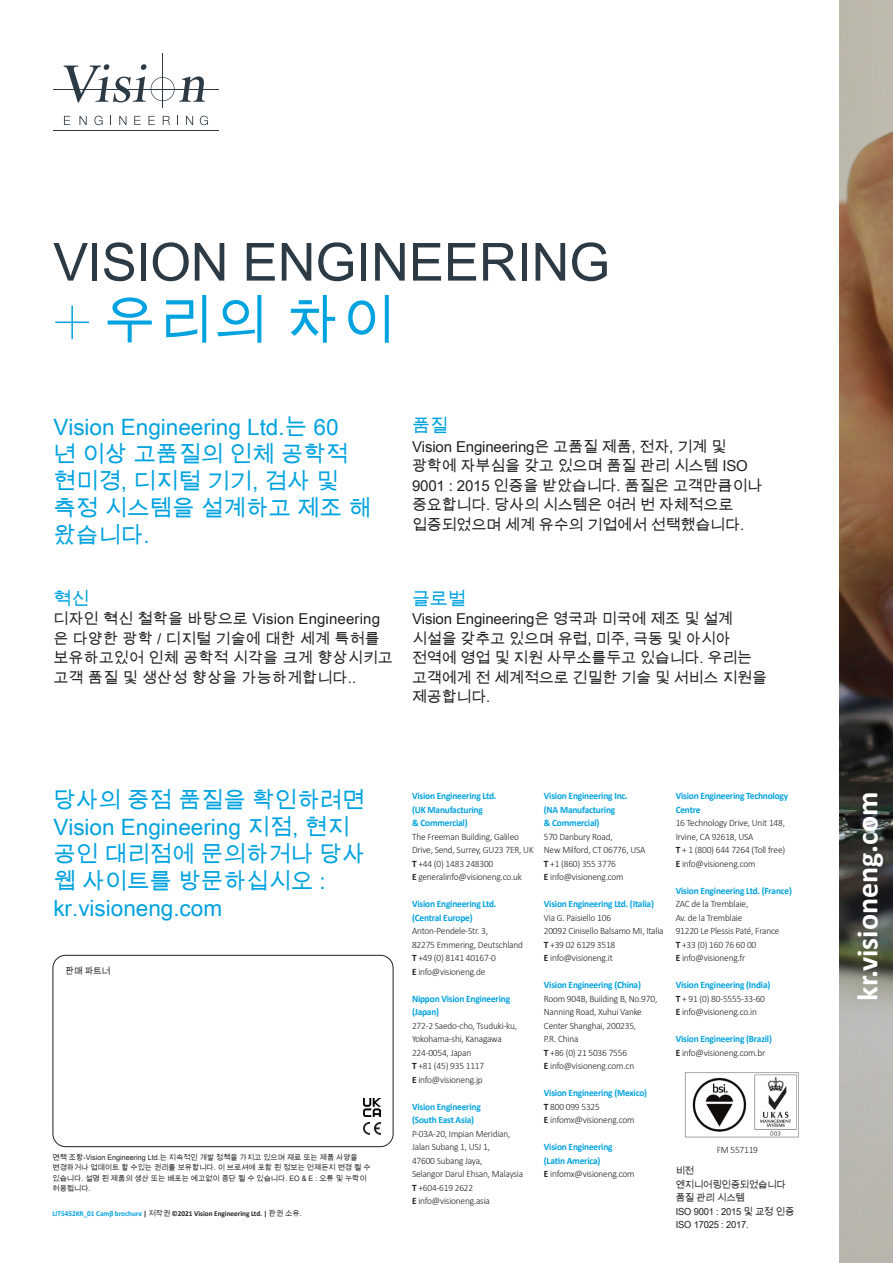
<style>
.page{position:relative;width:893px;height:1263px;background:#fff}
.page>*{position:absolute;margin:0;border:0;box-sizing:border-box;transform-origin:0 0}
.t1{font:52.5px "Arial Unicode MS";color:#2b3a45}
.t2{font:52.5px "Arial Unicode MS";color:#00a2df}
.t3{font:700 30px "Calibri";color:#fff}
.t4{font:22.5px/27px "Arial Unicode MS";color:#00a2df}
.t5{font:18px "Arial Unicode MS";letter-spacing:-.01em;color:#00a2df}
.t6{font:15px/19.5px "Arial Unicode MS";letter-spacing:-.01em;color:#231f20}
.t7{font:15px/19.5px "Arial Unicode MS";letter-spacing:.01em;color:#231f20}
.t8{font:300 9.75px/13.5px "Calibri";letter-spacing:-.02em;color:#231f20;scale:.96 1}
.t9{font:700 9.75px/13.5px "Calibri";letter-spacing:-.02em;color:#00a2df;scale:.96 1}
.t10{font:9.75px/13.5px "Arial Unicode MS";letter-spacing:-.02em;color:#231f20;scale:.96 1}
.t11{font:9px "Arial Unicode MS";color:#231f20;scale:.96 1}
.t12{font:7.5px/10.5px "Arial Unicode MS";color:#231f20;scale:.96 1}
.t13{font:700 7.5px "Calibri";color:#231f20;scale:.96 1}
.s1{color:#00a2df}
.s2{font-family:"Arial Unicode MS";font-weight:400}
.s3{font-weight:700}
.s4{font-weight:700;color:#00a2df}
.s5{color:#231f20}
.s6{font-weight:300;color:#231f20}
</style>
<div class="page">
<img style="left:840px;top:0;width:53px;height:1263px">
<svg style="left:64px;top:116px;width:6px;height:9px"></svg>
<svg style="left:79px;top:116px;width:8px;height:9px"></svg>
<svg style="left:94px;top:116px;width:9px;height:9px"></svg>
<svg style="left:119px;top:116px;width:7px;height:9px"></svg>
<svg style="left:134px;top:116px;width:7px;height:9px"></svg>
<svg style="left:148px;top:116px;width:7px;height:9px"></svg>
<svg style="left:163px;top:116px;width:7px;height:9px"></svg>
<svg style="left:186px;top:116px;width:7px;height:9px"></svg>
<svg style="left:200px;top:116px;width:8px;height:9px"></svg>
<hr style="left:53px;top:130px;width:166px;height:1px;background:#2b3a45">
<hr style="left:53px;top:89px;width:166px;height:1px;background:#2b3a45">
<svg style="left:64px;top:64px;width:141px;height:39px"></svg>
<hr style="left:162px;top:53px;width:1px;height:54px;background:#2b3a45">
<div style="left:53px;top:955px;width:340px;height:192px;border:1px solid #231f20;border-radius:13px"></div>
<svg style="left:363px;top:1122px;width:18px;height:13px"></svg>
<hr style="left:71px;top:305px;width:2px;height:34px;background:#00a2df">
<hr style="left:55px;top:322px;width:34px;height:1px;background:#00a2df">
<img style="left:363px;top:1098px;width:18px;height:18px">
<img style="left:684px;top:1072px;width:115px;height:66px">
<h1 class="t1" style="left:53px;top:224px;width:558px">VISION ENGINEERING</h1>
<h1 class="t2" style="left:103px;top:282px;width:292px">우리의 차이</h1>
<h3 class="t4" style="left:53px;top:413px;width:319px">Vision Engineering Ltd.는 60<br>년 이상 고품질의 인체 공학적 현미경, 디지털 기기, 검사 및 측정 시스템을 설계하고 제조 해 왔습니다.</h3>
<h3 class="t5" style="left:53px;top:585px;width:37px">혁신</h3>
<h3 class="t7" style="left:53px;top:609px;width:341px">디자인 혁신 철학을 바탕으로 Vision Engineering 은 다양한 광학 / 디지털 기술에 대한 세계 특허를 보유하고있어 인체 공학적 시각을 크게 향상시키고 고객 품질 및 생산성 향상을 가능하게합니다..</h3>
<h3 class="t5" style="left:412px;top:413px;width:37px">품질</h3>
<h3 class="t6" style="left:412px;top:436px;width:352px">Vision Engineering은 고품질 제품, 전자, 기계 및 광학에 자부심을 갖고 있으며 품질 관리 시스템 ISO<br>9001 : 2015 인증을 받았습니다. 품질은 고객만큼이나 중요합니다. 당사의 시스템은 여러 번 자체적으로 입증되었으며 세계 유수의 기업에서 선택했습니다.</h3>
<h3 class="t5" style="left:412px;top:585px;width:55px">글로벌</h3>
<h3 class="t6" style="left:412px;top:609px;width:356px">Vision Engineering은 영국과 미국에 제조 및 설계 시설을 갖추고 있으며 유럽, 미주, 극동 및 아시아 전역에 영업 및 지원 사무소를두고 있습니다. 우리는 고객에게 전 세계적으로 긴밀한 기술 및 서비스 지원을 제공합니다.</h3>
<h3 class="t4" style="left:53px;top:786px;width:313px">당사의 중점 품질을 확인하려면<br>Vision Engineering 지점, 현지 공인 대리점에 문의하거나 당사 웹 사이트를 방문하십시오 : kr.visioneng.com</h3>
<p class="t11" style="left:66px;top:964px;width:48px">판매 파트너</p>
<p class="t12" style="left:53px;top:1151px;width:333px">면책 조항-Vision Engineering Ltd.는 지속적인 개발 정책을 가지고 있으며 재료 또는 제품 사양을 변경하거나 업데이트 할 수있는 권리를 보유합니다. 이 브로셔에 포함 된 정보는 언제든지 변경 될 수 있습니다. 설명 된 제품의 생산 또는 배포는 예고없이 중단 될 수 있습니다. EO &amp; E : 오류 및 누락이 허용됩니다.</p>
<p class="t13" style="left:53px;top:1208px;width:261px"><span class="s1">LIT5452KR_01 Camβ brochure</span> | <span class="s2">저작권</span> ©2021 Vision Engineering Ltd. | <span class="s2">판권 소유.</span></p>
<p class="t9" style="left:412px;top:789px;width:89px">Vision Engineering Ltd. (UK Manufacturing<br>&amp; Commercial)</p>
<p class="t8" style="left:412px;top:830px;width:128px">The Freeman Building, Galileo<br>Drive, Send, Surrey, GU23 7ER, UK<br><span class="s3">T</span> +44 (0) 1483 248300<br><span class="s3">E</span> generalinfo@visioneng.co.uk</p>
<p class="t9" style="left:412px;top:897px;width:89px">Vision Engineering Ltd. (Central Europe)</p>
<p class="t8" style="left:412px;top:924px;width:117px">Anton-Pendele-Str. 3,<br>82275 Emmering, Deutschland<br><span class="s3">T</span> +49 (0) 8141 40167-0<br><span class="s3">E</span> info@visioneng.de</p>
<p class="t9" style="left:412px;top:992px;width:104px">Nippon Vision Engineering (Japan)</p>
<p class="t8" style="left:412px;top:1019px;width:111px">272-2 Saedo-cho, Tsuduki-ku,<br>Yokohama-shi, Kanagawa<br>224-0054, Japan<br><span class="s3">T</span> +81 (45) 935 1117<br><span class="s3">E</span> info@visioneng.jp</p>
<p class="t9" style="left:412px;top:1100px;width:73px">Vision Engineering (South East Asia)</p>
<p class="t8" style="left:412px;top:1127px;width:117px">P-03A-20, Impian Meridian,<br>Jalan Subang 1, USJ 1,<br>47600 Subang Jaya,<br>Selangor Darul Ehsan, Malaysia<br><span class="s3">T</span> +604-619 2622<br><span class="s3">E</span> info@visioneng.asia</p>
<p class="t9" style="left:544px;top:789px;width:89px">Vision Engineering Inc. (NA Manufacturing<br>&amp; Commercial)</p>
<p class="t8" style="left:544px;top:830px;width:107px">570 Danbury Road,<br>New Milford, CT 06776, USA<br><span class="s3">T</span> +1 (860) 355 3776<br><span class="s3">E</span> info@visioneng.com</p>
<p class="t9" style="left:544px;top:897px;width:116px">Vision Engineering Ltd. (Italia)</p>
<p class="t8" style="left:544px;top:911px;width:126px">Via G. Paisiello 106<br>20092 Cinisello Balsamo MI, Italia<br><span class="s3">T</span> +39 02 6129 3518<br><span class="s3">E</span> info@visioneng.it</p>
<p class="t9" style="left:544px;top:978px;width:103px">Vision Engineering (China)</p>
<p class="t8" style="left:544px;top:992px;width:120px">Room 904B, Building B, No.970,<br>Nanning Road, Xuhui Vanke<br>Center Shanghai, 200235,<br>P.R. China<br><span class="s3">T</span> +86 (0) 21 5036 7556<br><span class="s3">E</span> info@visioneng.com.cn</p>
<p class="t8" style="left:544px;top:1086px;width:109px"><span class="s4">Vision Engineering (Mexico)<br></span><span class="s3">T</span> 800 099 5325<br><span class="s3">E</span> infomx@visioneng.com</p>
<p class="t9" style="left:544px;top:1140px;width:96px">Vision Engineering (Latin America)<br><span class="s5">E</span> <span class="s6">infomx@visioneng.com</span></p>
<p class="t9" style="left:676px;top:789px;width:119px">Vision Engineering Technology<br>Centre</p>
<p class="t8" style="left:676px;top:816px;width:116px">16 Technology Drive, Unit 148,<br>Irvine, CA 92618, USA<br><span class="s3">T</span> + 1 (800) 644 7264 (Toll free)<br><span class="s3">E</span> info@visioneng.com</p>
<p class="t9" style="left:676px;top:884px;width:123px">Vision Engineering Ltd. (France)</p>
<p class="t8" style="left:676px;top:897px;width:110px">ZAC de la Tremblaie,<br>Av. de la Tremblaie<br>91220 Le Plessis Paté, France<br><span class="s3">T</span> +33 (0) 160 76 60 00<br><span class="s3">E</span> info@visioneng.fr</p>
<p class="t8" style="left:676px;top:978px;width:100px"><span class="s4">Vision Engineering (India)<br></span><span class="s3">T</span> + 91 (0) 80-5555-33-60<br><span class="s3">E</span> info@visioneng.co.in</p>
<p class="t9" style="left:676px;top:1032px;width:102px">Vision Engineering (Brazil)<br><span class="s5">E</span> <span class="s6">info@visioneng.com.br</span></p>
<p class="t8" style="left:717px;top:1143px;width:45px">FM 557119</p>
<p class="t10" style="left:676px;top:1164px;width:125px">비전 엔지니어링인증되었습니다 품질 관리 시스템<br>ISO 9001 : 2015 및 교정 인증<br>ISO 17025 : 2017.</p>
<h2 class="t3" style="left:846px;top:1001px;width:210px;rotate:-90deg">kr.visioneng.com</h2>
</div>
